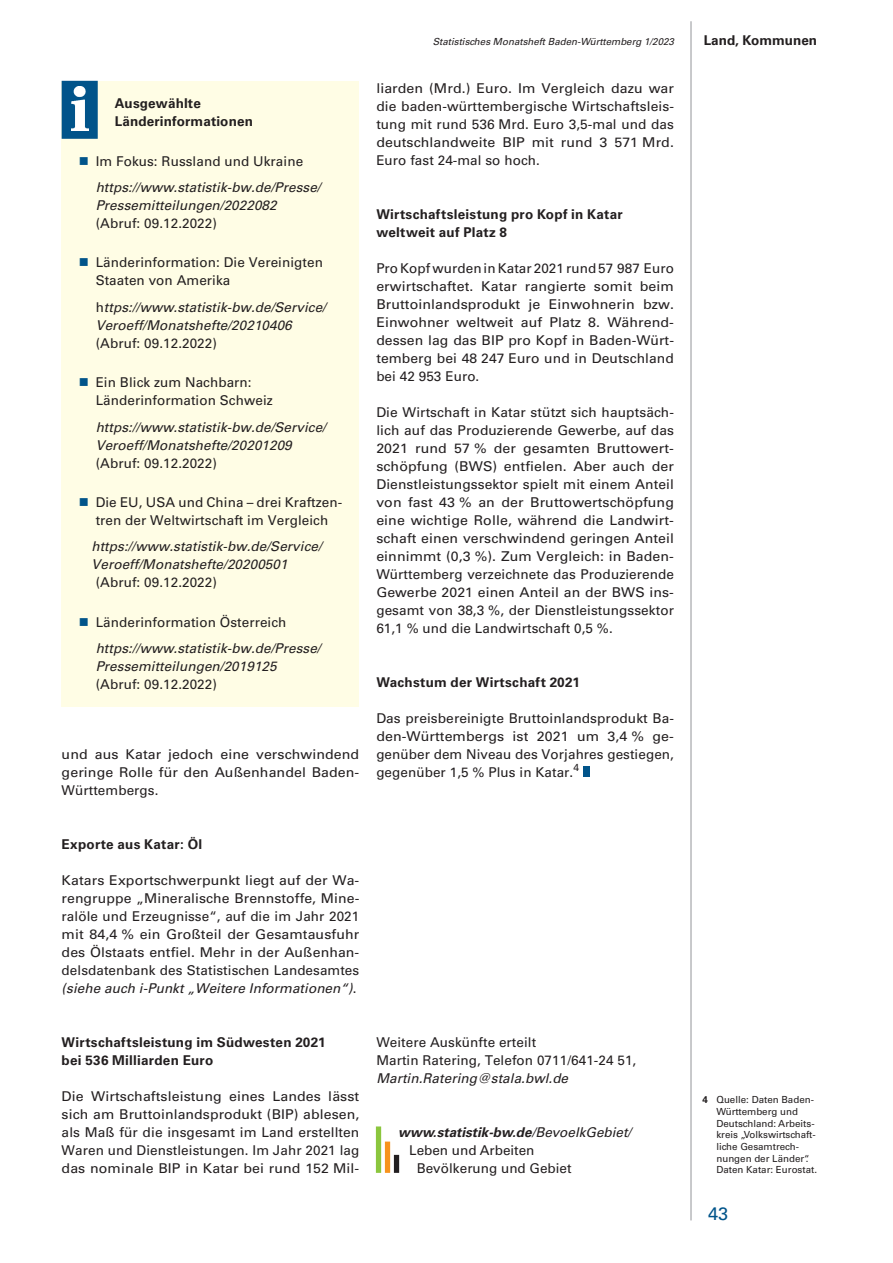
<style>
.page{position:relative;width:893px;height:1263px;background:#fff}
.page>*{position:absolute;margin:0;border:0;box-sizing:border-box;transform-origin:0 0}
.t1{font:18px "Univers";color:#01548a}
.Fließtext{font:13.5px/18px "Univers";letter-spacing:.005em;color:#231f20;text-align:justify}
.Fließtext-2{font:13.5px/18px "Univers";letter-spacing:.005em;color:#231f20;text-align:justify;scale:1.05 1}
.Infotext{font:italic 13.5px/18px "Univers";letter-spacing:.005em;color:#231f20}
.Kapitelzwischenübers{font:700 13.5px/18px "Univers";letter-spacing:.02em;color:#231f20}
.Infotext-2{font:13.5px "Univers";letter-spacing:.005em;color:#231f20}
.Auskünfte{font:13.5px/18px "Univers";letter-spacing:.005em;color:#231f20}
.t2{font:italic 700 13.5px "Univers";color:#231f20}
.Überschrift_Infotext{font:700 13.5px/18px "Univers";letter-spacing:.01em;color:#231f20}
.Auskünfte-2{font:italic 13.5px "Univers";letter-spacing:.005em;color:#231f20}
.Kapitelzwischenübers-2{font:700 13.5px "Univers";color:#231f20}
.t3{font:9.75px/11.7px "Univers";color:#231f20}
.t4{font:italic 9.75px "Univers";color:#231f20}
.s1{font-style:normal}
.s2{font-style:italic}
.s3{font-weight:400}
.s4{font-weight:700}
</style>
<div class="page">
<hr style="left:691px;top:21px;width:1px;height:1199px;background:#939598">
<div style="left:583px;top:767px;width:6px;height:10px;background:#01548a"></div>
<div style="left:62px;top:81px;width:297px;height:625px;background:#fffde5"></div>
<div style="left:62px;top:81px;width:36px;height:58px;background:#01548a;border:2px solid #01548a"></div>
<img style="left:71px;top:87px;width:17px;height:43px">
<div style="left:376px;top:1126px;width:5px;height:47px;background:#8bc63e"></div>
<div style="left:385px;top:1141px;width:5px;height:32px;background:#f7931d"></div>
<div style="left:394px;top:1155px;width:5px;height:18px;background:#231f20"></div>
<p class="Überschrift_Infotext" style="left:115px;top:95px;width:140px">Ausgewählte<br>Länderinformationen</p>
<p class="Fließtext" style="left:96px;top:152px;width:209px">Im Fokus: Russland und Ukraine</p>
<p class="Infotext" style="left:96px;top:178px;width:227px">https://www.statistik-bw.de/Presse/<br>Pressemitteilungen/2022082</p>
<p class="Infotext-2" style="left:96px;top:215px;width:123px">(Abruf: 09.12.2022)</p>
<p class="Fließtext" style="left:96px;top:254px;width:229px">Länderinformation: Die Vereinigten<br>Staaten von Amerika</p>
<p class="Infotext" style="left:96px;top:298px;width:232px"><span class="s1">h</span>ttps://www.statistik-bw.de/Service/<br>Veroeff/Monatshefte/20210406</p>
<p class="Infotext-2" style="left:96px;top:335px;width:123px">(Abruf: 09.12.2022)</p>
<p class="Fließtext" style="left:96px;top:373px;width:179px">Ein Blick zum Nachbarn:<br>Länderinformation Schweiz</p>
<p class="Infotext" style="left:96px;top:418px;width:232px">https://www.statistik-bw.de/Service/<br>Veroeff/Monatshefte/20201209</p>
<p class="Infotext-2" style="left:96px;top:455px;width:123px">(Abruf: 09.12.2022)</p>
<p class="Fließtext" style="left:96px;top:493px;width:248px">Die EU, USA und China – drei Kraftzen‑ tren der Weltwirtschaft im Vergleich</p>
<p class="Infotext" style="left:91px;top:538px;width:232px">https://www.statistik-bw.de/Service/<br>Veroeff/Monatshefte/20200501</p>
<p class="Infotext-2" style="left:96px;top:575px;width:123px">(Abruf: 09.12.2022)</p>
<p class="Fließtext" style="left:96px;top:613px;width:192px">Länderinformation Österreich</p>
<p class="Infotext" style="left:96px;top:639px;width:227px">https://www.statistik-bw.de/Presse/<br>Pressemitteilungen/2019125</p>
<p class="Infotext-2" style="left:96px;top:676px;width:123px">(Abruf: 09.12.2022)</p>
<p class="Fließtext-2" style="left:62px;top:745px;width:285px">und aus Katar jedoch eine verschwindend geringe Rolle für den Außenhandel Baden-Württembergs.</p>
<p class="Kapitelzwischenübers" style="left:62px;top:835px;width:142px">Exporte aus Katar: Öl</p>
<p class="Fließtext-2" style="left:62px;top:871px;width:285px">Katars Exportschwerpunkt liegt auf der Wa‑ rengruppe „Mineralische Brennstoffe, Mine‑ ralöle und Erzeugnisse“, auf die im Jahr 2021 mit 84,4 % ein Großteil der Gesamtausfuhr des Ölstaats entfiel. Mehr in der Außenhan‑ delsdatenbank des Statistischen Landesamtes <span class="s2">(siehe auch i-Punkt „Weitere Informationen“)</span>.</p>
<p class="Kapitelzwischenübers" style="left:62px;top:1033px;width:265px">Wirtschaftsleistung im Südwesten 2021 bei 536 Milliarden Euro</p>
<p class="Fließtext-2" style="left:62px;top:1087px;width:285px">Die Wirtschaftsleistung eines Landes lässt sich am Bruttoinlandsprodukt (BIP) ablesen, als Maß für die insgesamt im Land erstellten Waren und Dienstleistungen. Im Jahr 2021 lag das nominale BIP in Katar bei rund 152 Mil‑</p>
<p class="t4" style="left:433px;top:35px;width:243px">Statistisches Monatsheft Baden-Württemberg 1/2023</p>
<p class="Kapitelzwischenübers-2" style="left:704px;top:32px;width:115px">Land, Kommunen</p>
<p class="Fließtext-2" style="left:376px;top:79px;width:285px">liarden (Mrd.) Euro. Im Vergleich dazu war die baden-württembergische Wirtschaftsleis‑ tung mit rund 536 Mrd. Euro 3,5-mal und das deutschlandweite BIP mit rund 3 571 Mrd.<br>Euro fast 24-mal so hoch.</p>
<p class="Kapitelzwischenübers" style="left:376px;top:205px;width:248px">Wirtschaftsleistung pro Kopf in Katar weltweit auf Platz 8</p>
<p class="Fließtext" style="left:376px;top:259px;width:299px">Pro Kopf wurden in Katar 2021 rund 57 987 Euro erwirtschaftet. Katar rangierte somit beim Bruttoinlandsprodukt je Einwohnerin bzw.<br>Einwohner weltweit auf Platz 8. Während‑ dessen lag das BIP pro Kopf in Baden-Würt‑ temberg bei 48 247 Euro und in Deutschland bei 42 953 Euro.</p>
<p class="Fließtext" style="left:376px;top:403px;width:299px">Die Wirtschaft in Katar stützt sich hauptsäch‑ lich auf das Produzierende Gewerbe, auf das 2021 rund 57 % der gesamten Bruttowert‑ schöpfung (BWS) entfielen. Aber auch der Dienstleistungssektor spielt mit einem Anteil von fast 43 % an der Bruttowertschöpfung eine wichtige Rolle, während die Landwirt‑ schaft einen verschwindend geringen Anteil einnimmt (0,3 %). Zum Vergleich: in Baden-Württemberg verzeichnete das Produzierende Gewerbe 2021 einen Anteil an der BWS ins‑ gesamt von 38,3 %, der Dienstleistungssektor 61,1 % und die Landwirtschaft 0,5 %.</p>
<p class="Kapitelzwischenübers" style="left:376px;top:673px;width:205px">Wachstum der Wirtschaft 2021</p>
<p class="Fließtext" style="left:376px;top:709px;width:299px">Das preisbereinigte Bruttoinlandsprodukt Ba‑ den-Württembergs ist 2021 um 3,4 % ge‑ genüber dem Niveau des Vorjahres gestiegen, gegenüber 1,5 % Plus in Katar.<sup>4</sup></p>
<p class="Auskünfte" style="left:376px;top:1033px;width:261px">Weitere Auskünfte erteilt<br>Martin Ratering, Telefon 0711/641-24 51,</p>
<p class="Auskünfte-2" style="left:376px;top:1070px;width:193px">Martin.Ratering@stala.bwl.de</p>
<p class="t2" style="left:398px;top:1124px;width:235px">www.statistik-bw.de<span class="s3">/BevoelkGebiet/</span></p>
<p class="Fließtext" style="left:409px;top:1141px;width:127px">Leben und Arbeiten</p>
<p class="Fließtext" style="left:417px;top:1159px;width:156px">Bevölkerung und Gebiet</p>
<p class="t3" style="left:716px;top:1094px;width:102px;text-indent:-14px"><span class="s4">4</span> Quelle: Daten Baden-<br>Württemberg und<br>Deutschland: Arbeits‑ kreis „Volkswirtschaft‑ liche Gesamtrech‑ nungen der Länder“.<br>Daten Katar: Eurostat.</p>
<h1 class="t1" style="left:708px;top:1203px;width:22px">43</h1>
</div>
